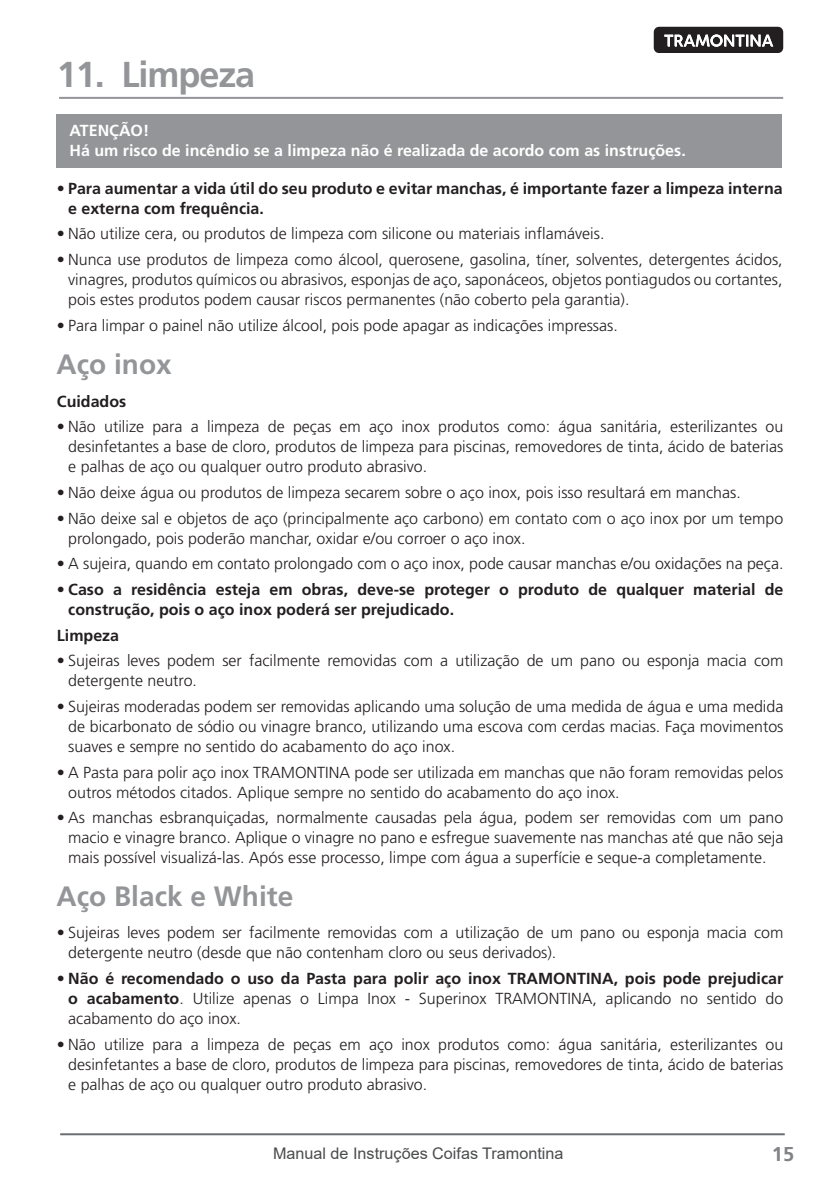
<style>
.page{position:relative;width:840px;height:1191px;background:#fff}
.page>*{position:absolute;margin:0;border:0;box-sizing:border-box;transform-origin:0 0}
.Títulos{font:700 36px "Frutiger LT Pro";letter-spacing:-.03em;color:#939598}
.t1{font:700 28px "Frutiger LT Pro";color:#939598}
.t2{font:700 20px "Frutiger LT Pro";color:#818386}
.t3{font:300 16px/20px "Frutiger LT Pro";color:#231f20;text-align:justify}
.t4{font:700 16px/20px "Frutiger LT Pro";color:#231f20}
.t5{font:700 16px "Frutiger LT Pro";color:#fff}
.t6{font:16px "Arial";color:#4b4c4d}
.s1{font-weight:700}
</style>
<div class="page">
<svg style="left:653px;top:27px;width:129px;height:26px;background:#514e4f"></svg>
<hr style="left:60px;top:1133px;width:724px;height:2px;background:#6c6d70">
<div style="left:57px;top:114px;width:724px;height:54px;background:#939598"></div>
<hr style="left:59px;top:97px;width:723px;height:2px;background:#939598">
<p class="Títulos" style="left:57px;top:53px;width:200px">11. Limpeza</p>
<p class="t5" style="left:69px;top:121px;width:81px">ATENÇÃO!</p>
<p class="t5" style="left:69px;top:141px;width:617px">Há um risco de incêndio se a limpeza não é realizada de acordo com as instruções.</p>
<p class="t4" style="left:68px;top:178px;width:715px;text-indent:-11px">• Para aumentar a vida útil do seu produto e evitar manchas, é importante fazer a limpeza interna e externa com frequência.</p>
<p class="t3" style="left:57px;top:224px;width:549px">• Não utilize cera, ou produtos de limpeza com silicone ou materiais inflamáveis.</p>
<p class="t3" style="left:68px;top:250px;width:715px;text-indent:-11px">• Nunca use produtos de limpeza como álcool, querosene, gasolina, tíner, solventes, detergentes ácidos, vinagres, produtos químicos ou abrasivos, esponjas de aço, saponáceos, objetos pontiagudos ou cortantes, pois estes produtos podem causar riscos permanentes (não coberto pela garantia).</p>
<p class="t3" style="left:57px;top:315px;width:562px">• Para limpar o painel não utilize álcool, pois pode apagar as indicações impressas.</p>
<p class="t1" style="left:57px;top:348px;width:117px">Aço inox</p>
<p class="t4" style="left:57px;top:391px;width:71px">Cuidados</p>
<p class="t3" style="left:68px;top:417px;width:716px;text-indent:-11px">• Não utilize para a limpeza de peças em aço inox produtos como: água sanitária, esterilizantes ou desinfetantes a base de cloro, produtos de limpeza para piscinas, removedores de tinta, ácido de baterias e palhas de aço ou qualquer outro produto abrasivo.</p>
<p class="t3" style="left:57px;top:482px;width:685px">• Não deixe água ou produtos de limpeza secarem sobre o aço inox, pois isso resultará em manchas.</p>
<p class="t3" style="left:68px;top:508px;width:716px;text-indent:-11px">• Não deixe sal e objetos de aço (principalmente aço carbono) em contato com o aço inox por um tempo prolongado, pois poderão manchar, oxidar e/ou corroer o aço inox.</p>
<p class="t3" style="left:57px;top:554px;width:727px">• A sujeira, quando em contato prolongado com o aço inox, pode causar manchas e/ou oxidações na peça.</p>
<p class="t4" style="left:68px;top:579px;width:716px;text-indent:-11px">• Caso a residência esteja em obras, deve-se proteger o produto de qualquer material de construção, pois o aço inox poderá ser prejudicado.</p>
<p class="t4" style="left:57px;top:625px;width:64px">Limpeza</p>
<p class="t3" style="left:68px;top:651px;width:716px;text-indent:-11px">• Sujeiras leves podem ser facilmente removidas com a utilização de um pano ou esponja macia com detergente neutro.</p>
<p class="t3" style="left:68px;top:696px;width:716px;text-indent:-11px">• Sujeiras moderadas podem ser removidas aplicando uma solução de uma medida de água e uma medida de bicarbonato de sódio ou vinagre branco, utilizando uma escova com cerdas macias. Faça movimentos suaves e sempre no sentido do acabamento do aço inox.</p>
<p class="t3" style="left:68px;top:762px;width:716px;text-indent:-11px">• A Pasta para polir aço inox TRAMONTINA pode ser utilizada em manchas que não foram removidas pelos outros métodos citados. Aplique sempre no sentido do acabamento do aço inox.</p>
<p class="t3" style="left:68px;top:808px;width:716px;text-indent:-11px">• As manchas esbranquiçadas, normalmente causadas pela água, podem ser removidas com um pano macio e vinagre branco. Aplique o vinagre no pano e esfregue suavemente nas manchas até que não seja mais possível visualizá-las. Após esse processo, limpe com água a superfície e seque-a completamente.</p>
<p class="t1" style="left:57px;top:880px;width:238px">Aço Black e White</p>
<p class="t3" style="left:68px;top:922px;width:716px;text-indent:-11px">• Sujeiras leves podem ser facilmente removidas com a utilização de um pano ou esponja macia com detergente neutro (desde que não contenham cloro ou seus derivados).</p>
<p class="t3" style="left:68px;top:968px;width:716px;text-indent:-11px"><span class="s1">• Não é recomendado o uso da Pasta para polir aço inox TRAMONTINA, pois pode prejudicar o acabamento</span>. Utilize apenas o Limpa Inox - Superinox TRAMONTINA, aplicando no sentido do acabamento do aço inox.</p>
<p class="t3" style="left:68px;top:1034px;width:716px;text-indent:-11px">• Não utilize para a limpeza de peças em aço inox produtos como: água sanitária, esterilizantes ou desinfetantes a base de cloro, produtos de limpeza para piscinas, removedores de tinta, ácido de baterias e palhas de aço ou qualquer outro produto abrasivo.</p>
<p class="t6" style="left:273px;top:1142px;width:292px">Manual de Instruções Coifas Tramontina</p>
<p class="t2" style="left:771px;top:1142px;width:24px">15</p>
</div>
